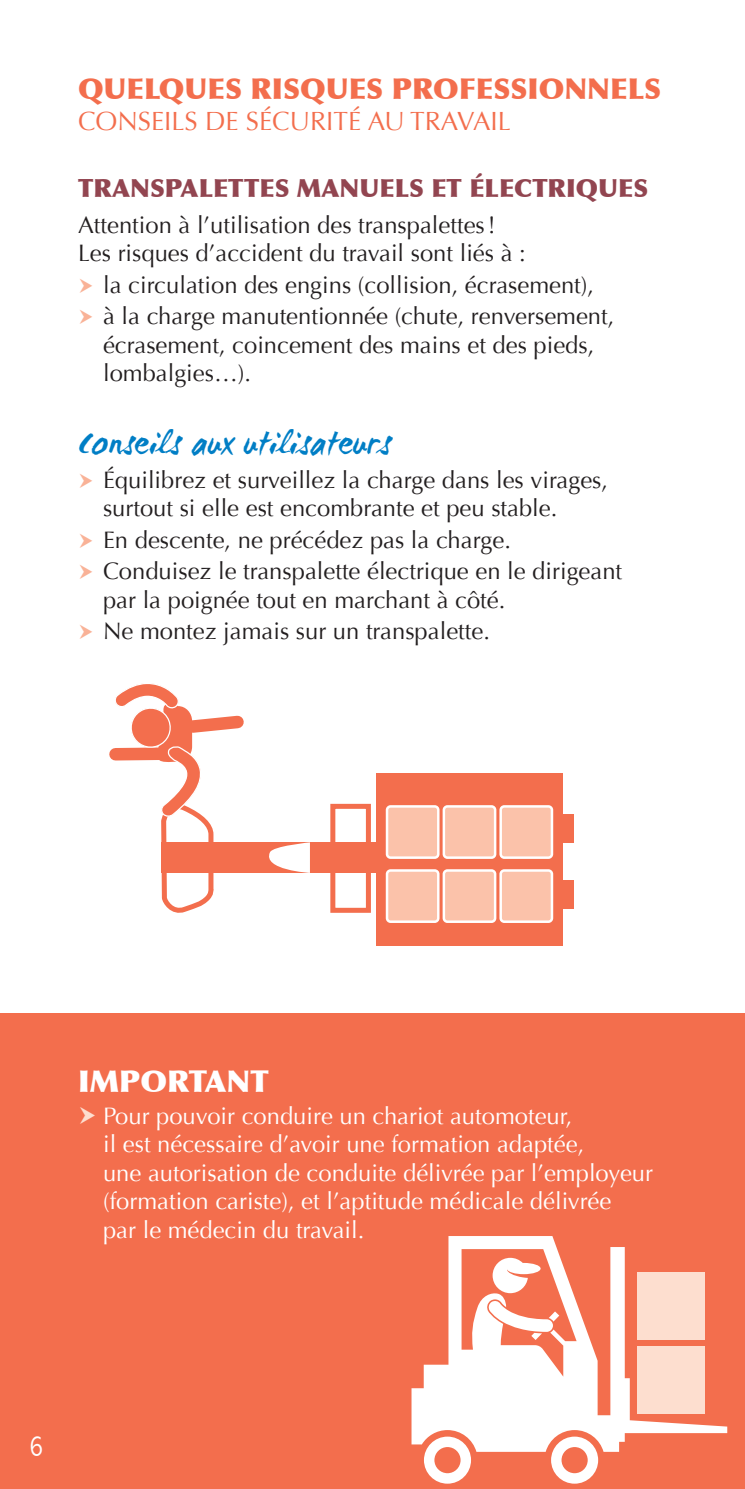
<style>
.page{position:relative;width:745px;height:1489px;background:#fff}
.page>*{position:absolute;margin:0;border:0;box-sizing:border-box;transform-origin:0 0}
.t1{font:35px "WC Mano Negra Bta";color:#007ec5}
.t2{font:900 30px "Optima";color:#fff}
.t3{font:300 condensed 30px "Abadi";color:#fff}
.t4{font:900 28.75px "Optima";color:#f36e4d}
.t5{font:26.25px "Optima";color:#f36e4d}
.t6{font:900 25px "Optima";color:#924550}
.t7{font:23.75px/28.5px "Optima";color:#231f20}
.t8{font:23.75px/28.5px "Optima";color:#fff}
</style>
<div class="page">
<div style="left:0;top:1013px;width:744px;height:475px;background:#f36e4d"></div>
<div style="left:376px;top:773px;width:186px;height:173px;background:#f36e4d"></div>
<div style="left:562px;top:813px;width:11px;height:29px;background:#f36e4d"></div>
<div style="left:562px;top:880px;width:11px;height:28px;background:#f36e4d"></div>
<svg style="left:161px;top:803px;width:212px;height:110px"></svg>
<svg style="left:262px;top:841px;width:48px;height:31px"></svg>
<div style="left:386px;top:870px;width:52px;height:52px;background:#fbc2aa;border-radius:4px"></div>
<div style="left:385px;top:869px;width:54px;height:53px;border:2px solid #fff;border-radius:4px"></div>
<div style="left:443px;top:870px;width:52px;height:52px;background:#fbc2aa;border-radius:4px"></div>
<div style="left:442px;top:869px;width:54px;height:53px;border:2px solid #fff;border-radius:4px"></div>
<div style="left:500px;top:870px;width:52px;height:52px;background:#fbc2aa;border-radius:4px"></div>
<div style="left:499px;top:869px;width:54px;height:53px;border:2px solid #fff;border-radius:4px"></div>
<div style="left:386px;top:806px;width:52px;height:52px;background:#fbc2aa;border-radius:4px"></div>
<div style="left:385px;top:805px;width:54px;height:53px;border:2px solid #fff;border-radius:4px"></div>
<div style="left:443px;top:806px;width:52px;height:52px;background:#fbc2aa;border-radius:4px"></div>
<div style="left:442px;top:805px;width:54px;height:53px;border:2px solid #fff;border-radius:4px"></div>
<div style="left:500px;top:806px;width:52px;height:52px;background:#fbc2aa;border-radius:4px"></div>
<div style="left:499px;top:805px;width:54px;height:53px;border:2px solid #fff;border-radius:4px"></div>
<svg style="left:109px;top:683px;width:142px;height:135px"></svg>
<svg style="left:411px;top:1236px;width:315px;height:215px"></svg>
<svg style="left:423px;top:1436px;width:47px;height:47px"></svg>
<svg style="left:550px;top:1436px;width:47px;height:47px"></svg>
<svg style="left:487px;top:1299px;width:72px;height:40px"></svg>
<div style="left:636px;top:1346px;width:68px;height:67px;background:#fddecf"></div>
<div style="left:636px;top:1272px;width:68px;height:68px;background:#fddecf"></div>
<svg style="left:492px;top:1257px;width:48px;height:35px"></svg>
<p class="t4" style="left:78px;top:71px;width:584px">QUELQUES RISQUES PROFESSIONNELS</p>
<p class="t5" style="left:78px;top:106px;width:434px">CONSEILS DE SÉCURITÉ AU TRAVAIL</p>
<p class="t6" style="left:78px;top:173px;width:571px">TRANSPALETTES MANUELS ET ÉLECTRIQUES</p>
<p class="t7" style="left:78px;top:211px;width:449px">Attention à l’utilisation des transpalettes!<br>Les risques d’accident du travail sont liés à :</p>
<p class="t7" style="left:103px;top:269px;width:512px;line-height:31.2px">la circulation des engins (collision, écrasement),<br>à la charge manutentionnée (chute, renversement,</p>
<p class="t7" style="left:103px;top:330px;width:492px">écrasement, coincement des mains et des pieds, lombalgies…).</p>
<h1 class="t1" style="left:78px;top:420px;width:315px">Conseils aux utilisateurs</h1>
<p class="t7" style="left:103px;top:466px;width:506px">Équilibrez et surveillez la charge dans les virages, surtout si elle est encombrante et peu stable.</p>
<p class="t7" style="left:103px;top:524px;width:520px;line-height:31.2px">En descente, ne précédez pas la charge.<br>Conduisez le transpalette électrique en le dirigeant</p>
<p class="t7" style="left:103px;top:584px;width:403px;line-height:31.2px">par la poignée tout en marchant à côté.<br>Ne montez jamais sur un transpalette.</p>
<p class="t2" style="left:78px;top:1063px;width:192px">IMPORTANT</p>
<p class="t8" style="left:103px;top:1101px;width:551px">Pour pouvoir conduire un chariot automoteur,<br>il est nécessaire d’avoir une formation adaptée,<br>une autorisation de conduite délivrée par l’employeur (formation cariste), et l’aptitude médicale délivrée<br>par le médecin du travail.</p>
<p class="t3" style="left:30px;top:1428px;width:15px">6</p>
</div>
